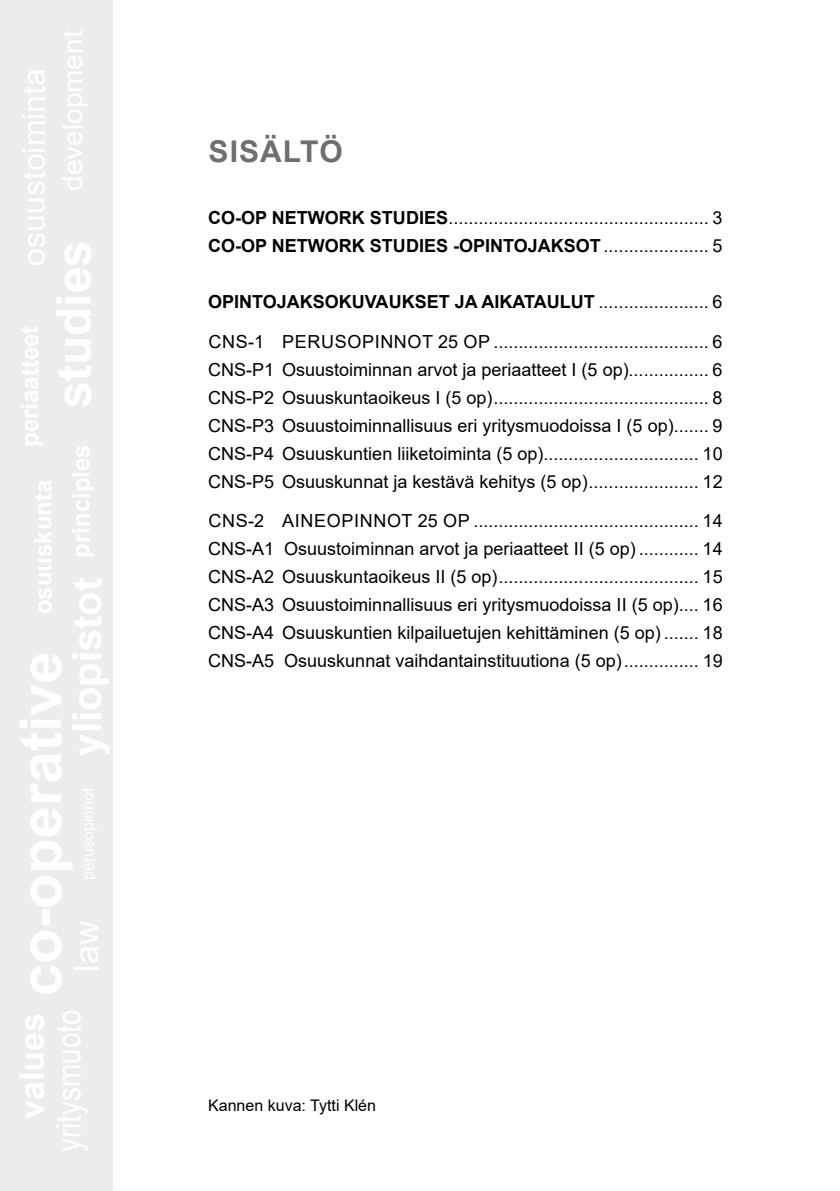
<style>
.page{position:relative;width:840px;height:1191px;background:#fff}
.page>*{position:absolute;margin:0;border:0;box-sizing:border-box;transform-origin:0 0}
.t1{font:700 30px "Arial";letter-spacing:.035em;color:#706f6f}
.t2{font:18px/28px "Arial";color:#000;text-align:justify}
.t3{font:18px/39.4px "Arial";letter-spacing:.035em;color:#000}
.t4{font:16px "Arial";color:#000}
.s1{font-weight:700}
</style>
<div class="page">
<div style="left:0;top:0;width:112px;height:1191px;background:#ededed"></div>
<h1 class="t1" style="left:208px;top:130px;width:136px">SISÄLTÖ</h1>
<p class="t2" style="left:208px;top:204px;width:515px"><span class="s1">CO-OP NETWORK STUDIES</span>.................................................... 3<br><span class="s1">CO-OP NETWORK STUDIES -OPINTOJAKSOT</span>..................... 5</p>
<p class="t3" style="left:208px;top:282px;width:515px"><span class="s1">OPINTOJAKSOKUVAUKSET JA AIKATAULUT</span> ...................... 6<br>CNS-1 PERUSOPINNOT 25 OP ........................................... 6</p>
<p class="t2" style="left:208px;top:355px;width:516px">CNS-P1 Osuustoiminnan arvot ja periaatteet I (5 op)................ 6<br>CNS-P2 Osuuskuntaoikeus I (5 op)........................................... 8<br>CNS-P3 Osuustoiminnallisuus eri yritysmuodoissa I (5 op)....... 9<br>CNS-P4 Osuuskuntien liiketoiminta (5 op)............................... 10<br>CNS-P5 Osuuskunnat ja kestävä kehitys (5 op)...................... 12</p>
<p class="t2" style="left:208px;top:507px;width:516px">CNS-2 AINEOPINNOT 25 OP ............................................. 14<br>CNS-A1 Osuustoiminnan arvot ja periaatteet II (5 op) ............ 14<br>CNS-A2 Osuuskuntaoikeus II (5 op)........................................ 15<br>CNS-A3 Osuustoiminnallisuus eri yritysmuodoissa II (5 op).... 16<br>CNS-A4 Osuuskuntien kilpailuetujen kehittäminen (5 op) ....... 18<br>CNS-A5 Osuuskunnat vaihdantainstituutiona (5 op)............... 19</p>
<p class="t4" style="left:208px;top:1094px;width:169px">Kannen kuva: Tytti Klén</p>
</div>
